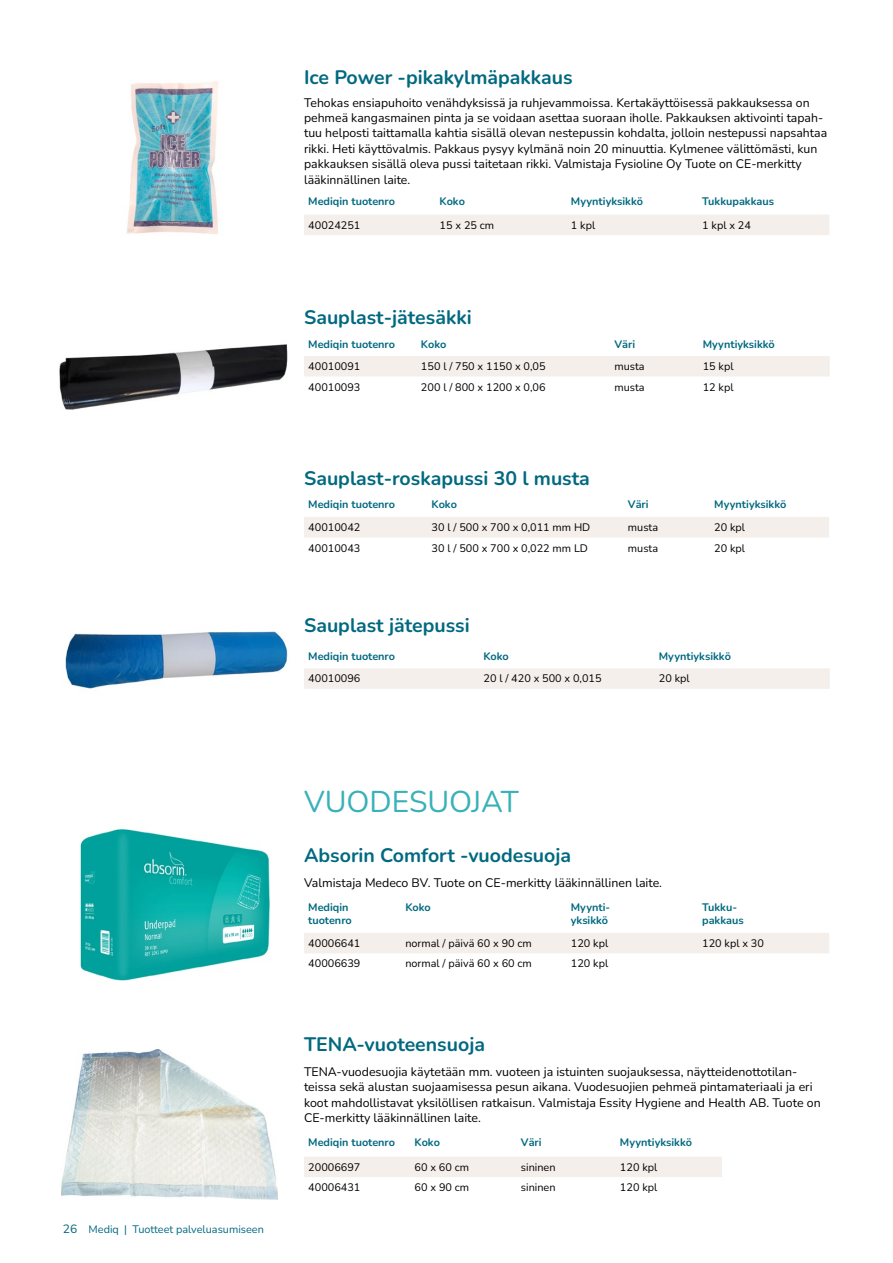
<style>
.page{position:relative;width:893px;height:1263px;background:#fff}
.page>*{position:absolute;margin:0;border:0;box-sizing:border-box;transform-origin:0 0}
.t1{font:30px "Nunito";color:#39b1b9}
.t2{font:700 19.5px "Nunito";color:#006980}
.t3{font:12.3px/15.3px "Nunito";color:#000}
.t4{font:10.8px "Nunito";color:#000}
.t5{font:700 10.8px/13.5px "Nunito";color:#006980}
.t6{font:10.8px "Nunito";color:#006980}
.s1{font-size:12px}
</style>
<div class="page">
<img style="left:59px;top:344px;width:228px;height:66px">
<div style="left:304px;top:356px;width:526px;height:20px;background:#f5efeb"></div>
<div style="left:304px;top:517px;width:525px;height:20px;background:#f5efeb"></div>
<img style="left:65px;top:631px;width:223px;height:58px">
<div style="left:304px;top:668px;width:526px;height:21px;background:#f5efeb"></div>
<div style="left:304px;top:1157px;width:418px;height:20px;background:#f5efeb"></div>
<img style="left:61px;top:1049px;width:217px;height:150px">
<div style="left:304px;top:933px;width:525px;height:20px;background:#f5efeb"></div>
<img style="left:80px;top:828px;width:191px;height:153px">
<div style="left:304px;top:215px;width:525px;height:20px;background:#f5efeb"></div>
<img style="left:127px;top:81px;width:91px;height:154px">
<h2 class="t2" style="left:304px;top:63px;width:270px">Ice Power -pikakylmäpakkaus</h2>
<p class="t3" style="left:304px;top:94px;width:525px">Tehokas ensiapuhoito venähdyksissä ja ruhjevammoissa. Kertakäyttöisessä pakkauksessa on pehmeä kangasmainen pinta ja se voidaan asettaa suoraan iholle. Pakkauksen aktivointi tapah&shy;tuu helposti taittamalla kahtia sisällä olevan nestepussin kohdalta, jolloin nestepussi napsahtaa rikki. Heti käyttövalmis. Pakkaus pysyy kylmänä noin 20 minuuttia. Kylmenee välittömästi, kun pakkauksen sisällä oleva pussi taitetaan rikki. Valmistaja Fysioline Oy Tuote on CE-merkitty lääkinnällinen laite.</p>
<p class="t5" style="left:308px;top:194px;width:88px">Mediqin tuotenro</p>
<p class="t5" style="left:440px;top:194px;width:27px">Koko</p>
<p class="t5" style="left:571px;top:194px;width:74px">Myyntiyksikkö</p>
<p class="t5" style="left:702px;top:194px;width:73px">Tukkupakkaus</p>
<p class="t4" style="left:308px;top:217px;width:54px">40024251</p>
<p class="t4" style="left:440px;top:217px;width:56px">15 x 25 cm</p>
<p class="t4" style="left:571px;top:217px;width:26px">1 kpl</p>
<p class="t4" style="left:702px;top:217px;width:50px">1 kpl x 24</p>
<h2 class="t2" style="left:304px;top:303px;width:169px">Sauplast-jätesäkki</h2>
<p class="t5" style="left:308px;top:337px;width:88px">Mediqin tuotenro</p>
<p class="t5" style="left:421px;top:337px;width:27px">Koko</p>
<p class="t5" style="left:614px;top:337px;width:22px">Väri</p>
<p class="t5" style="left:703px;top:337px;width:74px">Myyntiyksikkö</p>
<p class="t4" style="left:308px;top:359px;width:54px">40010091</p>
<p class="t4" style="left:421px;top:359px;width:126px">150 l / 750 x 1150 x 0,05</p>
<p class="t4" style="left:614px;top:359px;width:32px">musta</p>
<p class="t4" style="left:703px;top:359px;width:32px">15 kpl</p>
<p class="t4" style="left:308px;top:379px;width:54px">40010093</p>
<p class="t4" style="left:421px;top:379px;width:126px">200 l / 800 x 1200 x 0,06</p>
<p class="t4" style="left:614px;top:379px;width:32px">musta</p>
<p class="t4" style="left:703px;top:379px;width:32px">12 kpl</p>
<h2 class="t2" style="left:304px;top:464px;width:287px">Sauplast-roskapussi 30 l musta</h2>
<p class="t5" style="left:308px;top:498px;width:88px">Mediqin tuotenro</p>
<p class="t5" style="left:432px;top:498px;width:27px">Koko</p>
<p class="t5" style="left:628px;top:498px;width:22px">Väri</p>
<p class="t5" style="left:714px;top:498px;width:74px">Myyntiyksikkö</p>
<p class="t4" style="left:308px;top:520px;width:54px">40010042</p>
<p class="t4" style="left:432px;top:520px;width:160px">30 l / 500 x 700 x 0,011 mm HD</p>
<p class="t4" style="left:628px;top:520px;width:32px">musta</p>
<p class="t4" style="left:714px;top:520px;width:32px">20 kpl</p>
<p class="t4" style="left:308px;top:540px;width:54px">40010043</p>
<p class="t4" style="left:432px;top:540px;width:158px">30 l / 500 x 700 x 0,022 mm LD</p>
<p class="t4" style="left:628px;top:540px;width:32px">musta</p>
<p class="t4" style="left:714px;top:540px;width:32px">20 kpl</p>
<h2 class="t2" style="left:304px;top:611px;width:167px">Sauplast jätepussi</h2>
<p class="t5" style="left:308px;top:649px;width:88px">Mediqin tuotenro</p>
<p class="t5" style="left:484px;top:649px;width:27px">Koko</p>
<p class="t5" style="left:659px;top:649px;width:74px">Myyntiyksikkö</p>
<p class="t4" style="left:308px;top:671px;width:54px">40010096</p>
<p class="t4" style="left:484px;top:671px;width:120px">20 l / 420 x 500 x 0,015</p>
<p class="t4" style="left:659px;top:671px;width:32px">20 kpl</p>
<p class="t6" style="left:63px;top:1222px;width:202px"><span class="s1">26</span> Mediq | Tuotteet palveluasumiseen</p>
<h1 class="t1" style="left:304px;top:781px;width:216px">VUODESUOJAT</h1>
<h2 class="t2" style="left:304px;top:841px;width:269px">Absorin Comfort -vuodesuoja</h2>
<p class="t5" style="left:308px;top:900px;width:45px">Mediqin tuotenro</p>
<p class="t5" style="left:405px;top:900px;width:27px">Koko</p>
<p class="t5" style="left:571px;top:900px;width:41px">Myynti&shy;yksikkö</p>
<p class="t5" style="left:702px;top:900px;width:43px">Tukku&shy;pakkaus</p>
<p class="t4" style="left:308px;top:936px;width:54px">40006641</p>
<p class="t4" style="left:405px;top:936px;width:128px">normal / päivä 60 x 90 cm</p>
<p class="t4" style="left:571px;top:936px;width:39px">120 kpl</p>
<p class="t4" style="left:702px;top:936px;width:63px">120 kpl x 30</p>
<p class="t4" style="left:308px;top:956px;width:54px">40006639</p>
<p class="t4" style="left:405px;top:956px;width:128px">normal / päivä 60 x 60 cm</p>
<p class="t4" style="left:571px;top:956px;width:39px">120 kpl</p>
<p class="t3" style="left:304px;top:875px;width:360px">Valmistaja Medeco BV. Tuote on CE-merkitty lääkinnällinen laite.</p>
<h2 class="t2" style="left:304px;top:1030px;width:182px">TENA-vuoteensuoja</h2>
<p class="t3" style="left:304px;top:1064px;width:518px">TENA-vuodesuojia käytetään mm. vuoteen ja istuinten suojauksessa, näytteidenottotilan&shy;teissa sekä alustan suojaamisessa pesun aikana. Vuodesuojien pehmeä pintamateriaali ja eri koot mahdollistavat yksilöllisen ratkaisun. Valmistaja Essity Hygiene and Health AB. Tuote on CE-merkitty lääkinnällinen laite.</p>
<p class="t5" style="left:308px;top:1135px;width:88px">Mediqin tuotenro</p>
<p class="t5" style="left:415px;top:1135px;width:27px">Koko</p>
<p class="t5" style="left:521px;top:1135px;width:22px">Väri</p>
<p class="t5" style="left:620px;top:1135px;width:74px">Myyntiyksikkö</p>
<p class="t4" style="left:308px;top:1159px;width:54px">20006697</p>
<p class="t4" style="left:415px;top:1159px;width:56px">60 x 60 cm</p>
<p class="t4" style="left:521px;top:1159px;width:36px">sininen</p>
<p class="t4" style="left:620px;top:1159px;width:39px">120 kpl</p>
<p class="t4" style="left:308px;top:1180px;width:54px">40006431</p>
<p class="t4" style="left:415px;top:1180px;width:56px">60 x 90 cm</p>
<p class="t4" style="left:521px;top:1180px;width:36px">sininen</p>
<p class="t4" style="left:620px;top:1180px;width:39px">120 kpl</p>
</div>
